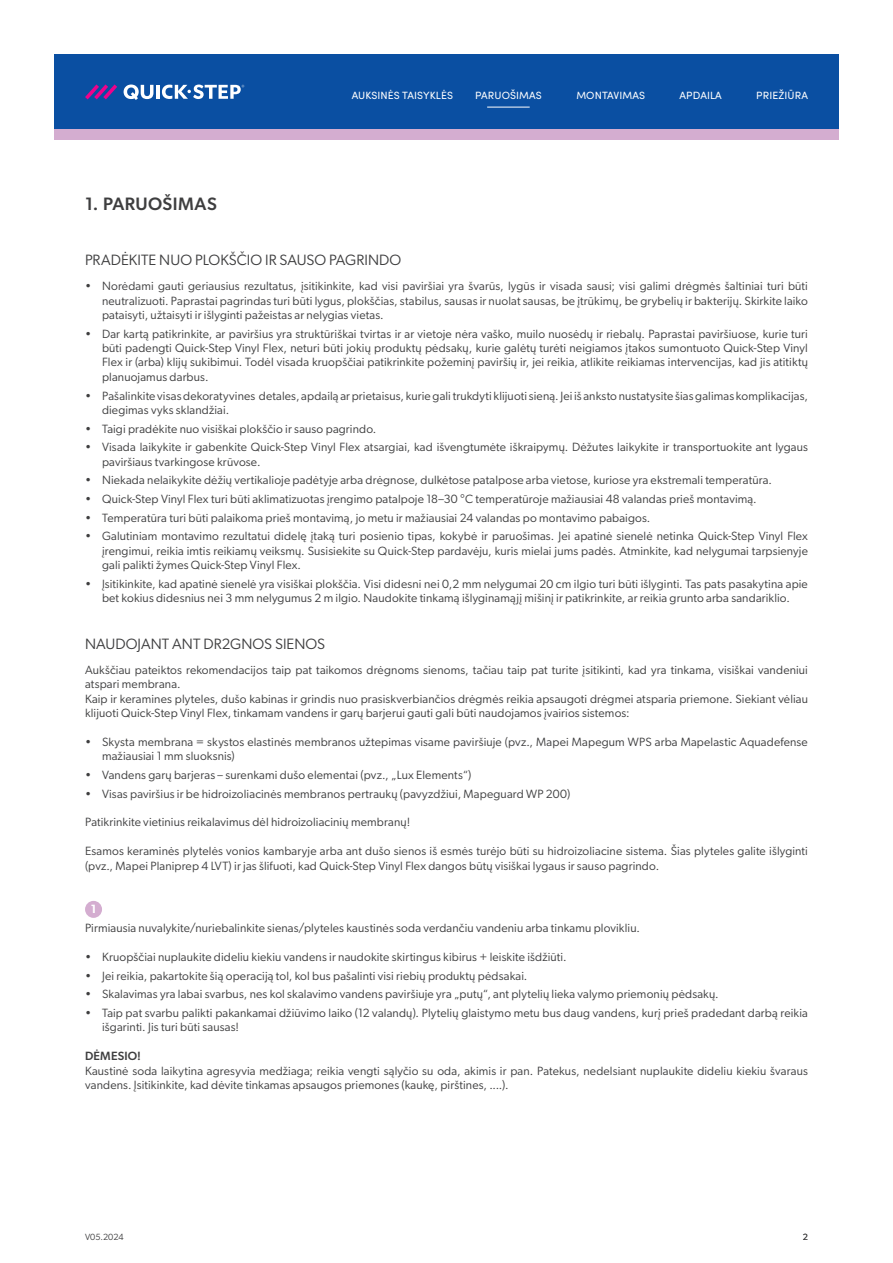
<style>
.page{position:relative;width:893px;height:1263px;background:#fff}
.page>*{position:absolute;margin:0;border:0;box-sizing:border-box;transform-origin:0 0}
.Steps{font:500 18px "Gibson";letter-spacing:.025em;color:#3e3e3f}
.Sub_titel{font:15px "Gibson";letter-spacing:.005em;color:#3e3e3f}
.Body{font:12px/14.4px "Gibson";letter-spacing:.01em;color:#3e3e3f}
.Body-2{font:500 12px "Gibson";letter-spacing:.015em;color:#3e3e3f}
.t1{font:600 12px "Gibson";color:#fff}
.t2{font:10.5px "Sofia Pro";letter-spacing:.01em;color:#fff}
.t3{font:9px "Gibson";color:#3e3e3f}
</style>
<div class="page">
<div style="left:54px;top:54px;width:785px;height:75px;background:#0a4fa2"></div>
<div style="left:54px;top:129px;width:785px;height:11px;background:#d4add0"></div>
<svg style="left:85px;top:84px;width:32px;height:15px"></svg>
<svg style="left:124px;top:85px;width:29px;height:15px"></svg>
<hr style="left:156px;top:85px;width:4px;height:14px;background:#fff">
<svg style="left:162px;top:85px;width:82px;height:14px"></svg>
<hr style="left:487px;top:107px;width:43px;height:1px;background:#fff">
<div style="left:85px;top:901px;width:17px;height:17px;background:#d4add0;border-radius:50%"></div>
<p class="Steps" style="left:85px;top:193px;width:133px">1. PARUOŠIMAS</p>
<p class="t2" style="left:352px;top:87px;width:103px">AUKSINĖS TAISYKLĖS</p>
<p class="t2" style="left:475px;top:87px;width:68px">PARUOŠIMAS</p>
<p class="t2" style="left:576px;top:87px;width:70px">MONTAVIMAS</p>
<p class="t2" style="left:679px;top:87px;width:44px">APDAILA</p>
<p class="t2" style="left:756px;top:87px;width:53px">PRIEŽIŪRA</p>
<p class="Sub_titel" style="left:85px;top:251px;width:318px">PRADĖKITE NUO PLOKŠČIO IR SAUSO PAGRINDO</p>
<p class="Body" style="left:102px;top:279px;width:707px;text-align:justify;text-indent:-17px">• Norėdami gauti geriausius rezultatus, įsitikinkite, kad visi paviršiai yra švarūs, lygūs ir visada sausi; visi galimi drėgmės šaltiniai turi būti neutralizuoti. Paprastai pagrindas turi būti lygus, plokščias, stabilus, sausas ir nuolat sausas, be įtrūkimų, be grybelių ir bakterijų. Skirkite laiko pataisyti, užtaisyti ir išlyginti pažeistas ar nelygias vietas.</p>
<p class="Body" style="left:102px;top:326px;width:707px;text-align:justify;text-indent:-17px">• Dar kartą patikrinkite, ar paviršius yra struktūriškai tvirtas ir ar vietoje nėra vaško, muilo nuosėdų ir riebalų. Paprastai paviršiuose, kurie turi būti padengti Quick-Step Vinyl Flex, neturi būti jokių produktų pėdsakų, kurie galėtų turėti neigiamos įtakos sumontuoto Quick-Step Vinyl Flex ir (arba) klijų sukibimui. Todėl visada kruopščiai patikrinkite požeminį paviršių ir, jei reikia, atlikite reikiamas intervencijas, kad jis atitiktų planuojamus darbus.</p>
<p class="Body" style="left:102px;top:388px;width:707px;text-indent:-17px">• Pašalinkite visas dekoratyvines detales, apdailą ar prietaisus, kurie gali trukdyti klijuoti sieną. Jei iš anksto nustatysite šias galimas komplikacijas, diegimas vyks sklandžiai.</p>
<p class="Body" style="left:85px;top:421px;width:293px">• Taigi pradėkite nuo visiškai plokščio ir sauso pagrindo.</p>
<p class="Body" style="left:102px;top:440px;width:707px;text-indent:-17px">• Visada laikykite ir gabenkite Quick-Step Vinyl Flex atsargiai, kad išvengtumėte iškraipymų. Dėžutes laikykite ir transportuokite ant lygaus paviršiaus tvarkingose krūvose.</p>
<p class="Body" style="left:85px;top:473px;width:688px">• Niekada nelaikykite dėžių vertikalioje padėtyje arba drėgnose, dulkėtose patalpose arba vietose, kuriose yra ekstremali temperatūra.</p>
<p class="Body" style="left:85px;top:491px;width:673px">• Quick-Step Vinyl Flex turi būti aklimatizuotas įrengimo patalpoje 18–30 °C temperatūroje mažiausiai 48 valandas prieš montavimą.</p>
<p class="Body" style="left:85px;top:510px;width:567px">• Temperatūra turi būti palaikoma prieš montavimą, jo metu ir mažiausiai 24 valandas po montavimo pabaigos.</p>
<p class="Body" style="left:102px;top:529px;width:707px;text-align:justify;text-indent:-17px">• Galutiniam montavimo rezultatui didelę įtaką turi posienio tipas, kokybė ir paruošimas. Jei apatinė sienelė netinka Quick-Step Vinyl Flex įrengimui, reikia imtis reikiamų veiksmų. Susisiekite su Quick-Step pardavėju, kuris mielai jums padės. Atminkite, kad nelygumai tarpsienyje gali palikti žymes Quick-Step Vinyl Flex.</p>
<p class="Body" style="left:85px;top:576px;width:724px;text-align:center">• Įsitikinkite, kad apatinė sienelė yra visiškai plokščia. Visi didesni nei 0,2 mm nelygumai 20 cm ilgio turi būti išlyginti. Tas pats pasakytina apie bet kokius didesnius nei 3 mm nelygumus 2 m ilgio. Naudokite tinkamą išlyginamąjį mišinį ir patikrinkite, ar reikia grunto arba sandariklio.</p>
<p class="Sub_titel" style="left:85px;top:635px;width:241px">NAUDOJANT ANT DR2GNOS SIENOS</p>
<p class="Body" style="left:85px;top:662px;width:724px">Aukščiau pateiktos rekomendacijos taip pat taikomos drėgnoms sienoms, tačiau taip pat turite įsitikinti, kad yra tinkama, visiškai vandeniui atspari membrana.</p>
<p class="Body" style="left:85px;top:691px;width:724px">Kaip ir keramines plyteles, dušo kabinas ir grindis nuo prasiskverbiančios drėgmės reikia apsaugoti drėgmei atsparia priemone. Siekiant vėliau klijuoti Quick-Step Vinyl Flex, tinkamam vandens ir garų barjerui gauti gali būti naudojamos įvairios sistemos:</p>
<p class="Body" style="left:102px;top:734px;width:707px;text-indent:-17px">• Skysta membrana = skystos elastinės membranos užtepimas visame paviršiuje (pvz., Mapei Mapegum WPS arba Mapelastic Aquadefense mažiausiai 1 mm sluoksnis)</p>
<p class="Body" style="left:85px;top:767px;width:388px">• Vandens garų barjeras – surenkami dušo elementai (pvz., „Lux Elements“)</p>
<p class="Body" style="left:85px;top:786px;width:487px">• Visas paviršius ir be hidroizoliacinės membranos pertraukų (pavyzdžiui, Mapeguard WP 200)</p>
<p class="Body" style="left:85px;top:815px;width:327px">Patikrinkite vietinius reikalavimus dėl hidroizoliacinių membranų!</p>
<p class="Body" style="left:85px;top:844px;width:724px">Esamos keraminės plytelės vonios kambaryje arba ant dušo sienos iš esmės turėjo būti su hidroizoliacine sistema. Šias plyteles galite išlyginti (pvz., Mapei Planiprep 4 LVT) ir jas šlifuoti, kad Quick-Step Vinyl Flex dangos būtų visiškai lygaus ir sauso pagrindo.</p>
<p class="t1" style="left:91px;top:902px;width:7px">1</p>
<p class="Body" style="left:85px;top:921px;width:556px">Pirmiausia nuvalykite/nuriebalinkite sienas/plyteles kaustinės soda verdančiu vandeniu arba tinkamu plovikliu.</p>
<p class="Body" style="left:85px;top:949px;width:483px">• Kruopščiai nuplaukite dideliu kiekiu vandens ir naudokite skirtingus kibirus + leiskite išdžiūti.</p>
<p class="Body" style="left:85px;top:968px;width:444px">• Jei reikia, pakartokite šią operaciją tol, kol bus pašalinti visi riebių produktų pėdsakai.</p>
<p class="Body" style="left:85px;top:987px;width:635px">• Skalavimas yra labai svarbus, nes kol skalavimo vandens paviršiuje yra „putų“, ant plytelių lieka valymo priemonių pėdsakų.</p>
<p class="Body" style="left:102px;top:1005px;width:707px;text-indent:-17px">• Taip pat svarbu palikti pakankamai džiūvimo laiko (12 valandų). Plytelių glaistymo metu bus daug vandens, kurį prieš pradedant darbą reikia išgarinti. Jis turi būti sausas!</p>
<p class="Body-2" style="left:85px;top:1049px;width:58px">DĖMESIO!</p>
<p class="Body" style="left:85px;top:1063px;width:724px">Kaustinė soda laikytina agresyvia medžiaga; reikia vengti sąlyčio su oda, akimis ir pan. Patekus, nedelsiant nuplaukite dideliu kiekiu švaraus vandens. Įsitikinkite, kad dėvite tinkamas apsaugos priemones (kaukę, pirštines, ....).</p>
<p class="t3" style="left:85px;top:1231px;width:40px">V05.2024</p>
<p class="t3" style="left:803px;top:1231px;width:7px">2</p>
</div>
